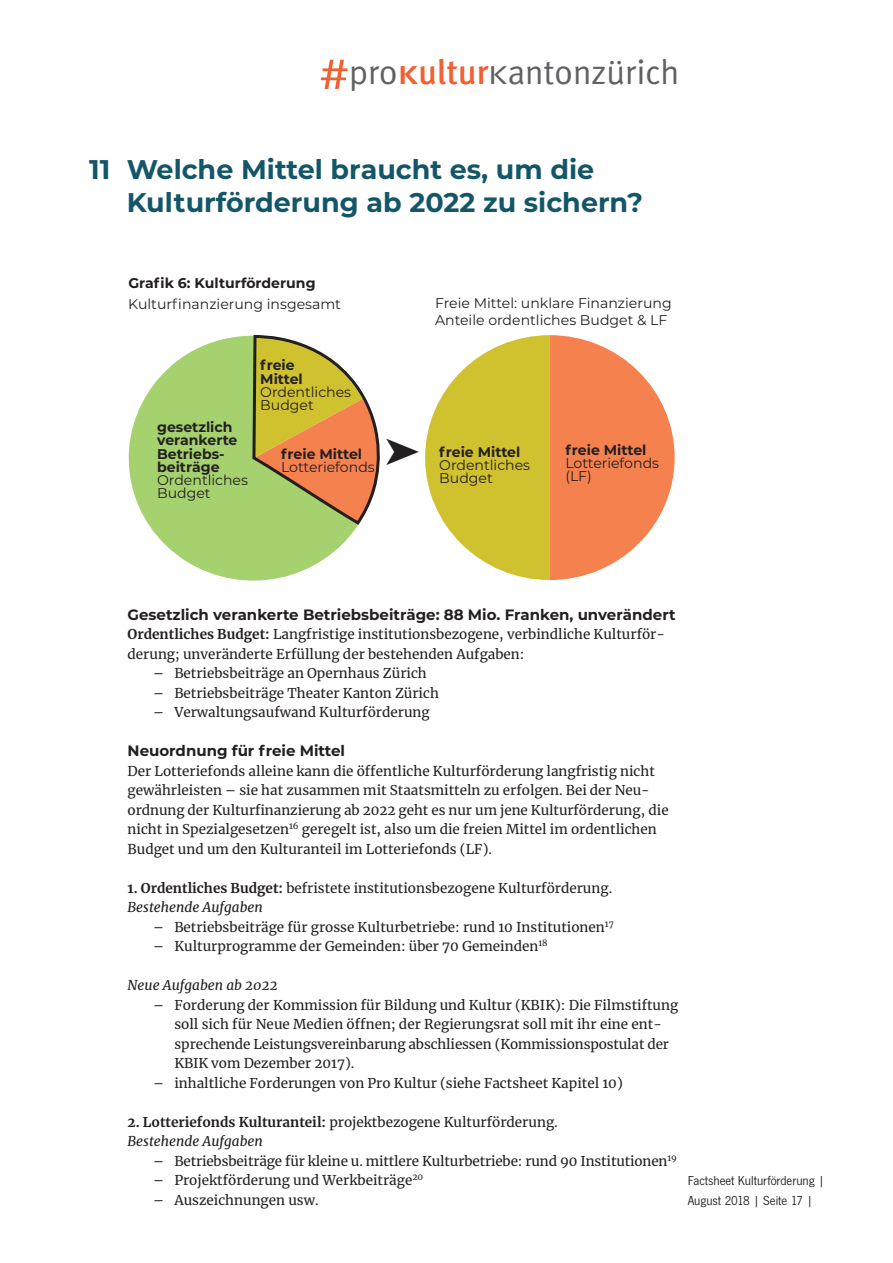
<style>
.page{position:relative;width:893px;height:1263px;background:#fff}
.page>*{position:absolute;margin:0;border:0;box-sizing:border-box;transform-origin:0 0}
.t1{font:34.5px "Meta Plus Normal";color:#616164}
.Titel{font:700 27px/33px "Montserrat";color:#135667}
.Zwischentitel_-_Abst{font:700 15px "Montserrat";color:#231f20}
.Lauftext{font:700 15px "Montserrat";color:#231f20}
.t2{font:14.1px/13px "Montserrat";color:#231f20}
.t3{font:700 14.1px/13.2px "Montserrat";color:#231f20}
.Lauftext_Tabulator{font:13.5px/19.5px "Merriweather";color:#231f20}
.Lauftext-2{font:13.5px/19.5px "Merriweather";color:#231f20}
.Lauftext_Hervorhebun{font:13.5px/19.5px "Merriweather";color:#231f20}
.Lauftext_Hervorhebun-2{font:italic 13.5px "Merriweather";color:#231f20}
.Seitenzahl{font:13.5px "News Got T";color:#231f20}
.s1{font-size:41.4px;color:#f16031}
.s2{font-family:"Meta Plus";font-weight:500;font-size:25.95px;color:#f16031}
.s3{font-family:"Meta Plus";font-weight:500;color:#f16031}
.s4{font-size:25.95px}
.s5{font-weight:400}
.s6{font-weight:700}
</style>
<div class="page">
<svg style="left:128px;top:336px;width:229px;height:245px;fill:#a5d16e"></svg>
<svg style="left:425px;top:335px;width:250px;height:245px"></svg>
<svg style="left:251px;top:335px;width:129px;height:192px;background:#d0ae60"></svg>
<h1 class="t1" style="left:319px;top:52px;width:361px"><span class="s1">#</span>pro<span class="s2">K</span><span class="s3">ultur</span><span class="s4">K</span>antonzürich</h1>
<p class="Titel" style="left:127px;top:152px;width:518px;text-indent:-37px">11 Welche Mittel braucht es, um die<br>Kulturförderung ab 2022 zu sichern?</p>
<p class="t3" style="left:128px;top:276px;width:189px">Grafik 6: Kulturförderung</p>
<p class="t2" style="left:128px;top:297px;width:214px">Kulturfinanzierung insgesamt</p>
<p class="t2" style="left:435px;top:294px;width:238px;line-height:17px">Freie Mittel: unklare Finanzierung<br>Anteile ordentliches Budget &amp; LF</p>
<p class="t3" style="left:157px;top:420px;width:92px">gesetzlich verankerte<br>Betriebs&shy;beiträge<br><span class="s5">Ordentliches<br>Budget</span></p>
<p class="t2" style="left:260px;top:358px;width:92px"><span class="s6">freie<br>Mittel<br></span>Ordentliches<br>Budget</p>
<p class="t2" style="left:281px;top:446px;width:95px"><span class="s6">freie Mittel<br></span>Lotteriefonds</p>
<p class="t2" style="left:439px;top:445px;width:92px"><span class="s6">freie Mittel<br></span>Ordentliches<br>Budget</p>
<p class="t2" style="left:565px;top:443px;width:95px"><span class="s6">freie Mittel<br></span>Lotteriefonds (LF)</p>
<p class="Zwischentitel_-_Abst" style="left:128px;top:603px;width:549px">Gesetzlich verankerte Betriebsbeiträge: 88 Mio. Franken, unverändert</p>
<p class="Lauftext_Hervorhebun" style="left:128px;top:624px;width:539px"><span class="s6">Ordentliches Budget:</span> Langfristige institutionsbezogene, verbindliche Kulturför&shy;derung; unveränderte Erfüllung der bestehenden Aufgaben:</p>
<p class="Lauftext_Tabulator" style="left:153px;top:663px;width:275px">– Betriebsbeiträge an Opernhaus Zürich</p>
<p class="Lauftext_Tabulator" style="left:153px;top:682px;width:287px">– Betriebsbeiträge Theater Kanton Zürich</p>
<p class="Lauftext_Tabulator" style="left:153px;top:702px;width:278px">– Verwaltungsaufwand Kulturförderung</p>
<p class="Lauftext" style="left:128px;top:740px;width:219px">Neuordnung für freie Mittel</p>
<p class="Lauftext-2" style="left:128px;top:760px;width:543px">Der Lotteriefonds alleine kann die öffentliche Kulturförderung langfristig nicht gewährleisten – sie hat zusammen mit Staatsmitteln zu erfolgen. Bei der Neu&shy;ordnung der Kulturfinanzierung ab 2022 geht es nur um jene Kulturförderung, die nicht in Spezialgesetzen<sup>16</sup> geregelt ist, also um die freien Mittel im ordentlichen Budget und um den Kulturanteil im Lotteriefonds (LF).</p>
<p class="Lauftext_Hervorhebun" style="left:128px;top:877px;width:486px"><span class="s6">1. Ordentliches Budget:</span> befristete institutionsbezogene Kulturförderung.</p>
<p class="Lauftext_Hervorhebun-2" style="left:128px;top:898px;width:137px">Bestehende Aufgaben</p>
<p class="Lauftext_Tabulator" style="left:153px;top:916px;width:462px">– Betriebsbeiträge für grosse Kulturbetriebe: rund 10 Institutionen<sup>17</sup></p>
<p class="Lauftext_Tabulator" style="left:153px;top:936px;width:396px">– Kulturprogramme der Gemeinden: über 70 Gemeinden<sup>18</sup></p>
<p class="Lauftext_Hervorhebun-2" style="left:128px;top:976px;width:152px">Neue Aufgaben ab 2022</p>
<p class="Lauftext_Tabulator" style="left:174px;top:994px;width:505px;text-indent:-21px">– Forderung der Kommission für Bildung und Kultur (KBIK): Die Filmstiftung soll sich für Neue Medien öffnen; der Regierungsrat soll mit ihr eine ent&shy;sprechende Leistungsvereinbarung abschliessen (Kommissionspostulat der KBIK vom Dezember 2017).</p>
<p class="Lauftext_Tabulator" style="left:153px;top:1072px;width:471px">– inhaltliche Forderungen von Pro Kultur (siehe Factsheet Kapitel 10)</p>
<p class="Lauftext_Hervorhebun" style="left:128px;top:1111px;width:432px"><span class="s6">2. Lotteriefonds Kulturanteil:</span> projektbezogene Kulturförderung.</p>
<p class="Lauftext_Hervorhebun-2" style="left:128px;top:1132px;width:137px">Bestehende Aufgaben</p>
<p class="Lauftext_Tabulator" style="left:153px;top:1150px;width:525px">– Betriebsbeiträge für kleine u. mittlere Kulturbetriebe: rund 90 Institutionen<sup>19</sup></p>
<p class="Lauftext_Tabulator" style="left:153px;top:1170px;width:272px">– Projektförderung und Werkbeiträge<sup>20</sup></p>
<p class="Lauftext_Tabulator" style="left:153px;top:1189px;width:167px">– Auszeichnungen usw.</p>
<p class="Seitenzahl" style="left:688px;top:1173px;width:138px">Factsheet Kulturförderung |</p>
<p class="Seitenzahl" style="left:688px;top:1193px;width:127px">August 2018 | Seite 17 |</p>
</div>
